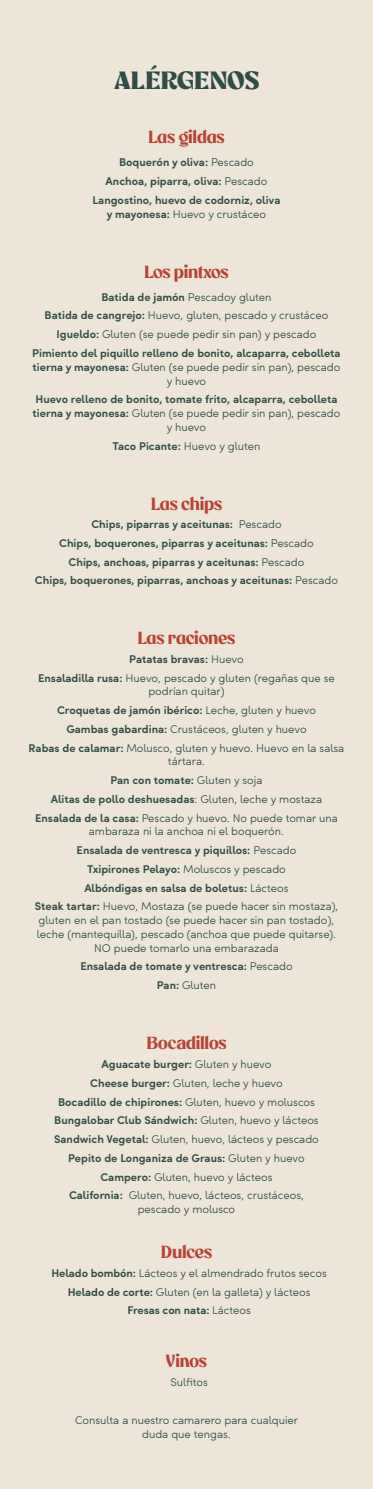
<style>
.page{position:relative;width:373px;height:1489px;background:#fff}
.page>*{position:absolute;margin:0;border:0;box-sizing:border-box;transform-origin:0 0}
.t1{font:800 25px "Mr Banks";letter-spacing:-.01em;color:#2f4d45}
.t2{font:700 17.5px "Mr Banks";letter-spacing:-.02em;color:#b84233}
.t3{font:300 11.25px/18.8px "Sofia Pro";color:#2f4d45;text-align:center}
.t4{font:600 11.25px/18.8px "Sofia Pro";color:#2f4d45;text-align:center}
.s1{font-weight:300}
.s2{font-weight:600}
</style>
<div class="page">
<div style="left:0;top:0;width:372px;height:1488px;background:#eee5d9"></div>
<h1 class="t1" style="left:113px;top:64px;width:147px">ALÉRGENOS</h1>
<h2 class="t2" style="left:148px;top:126px;width:78px">Las gildas</h2>
<p class="t4" style="left:92px;top:152px;width:189px">Boquerón y oliva: <span class="s1">Pescado<br></span>Anchoa, piparra, oliva: <span class="s1">Pescado<br></span>Langostino, huevo de codorniz, oliva</p>
<p class="t3" style="left:107px;top:203px;width:160px"><span class="s2">y mayonesa:</span> Huevo y crustáceo</p>
<h2 class="t2" style="left:144px;top:260px;width:86px">Los pintxos</h2>
<p class="t4" style="left:32px;top:286px;width:309px">Batida de jamón <span class="s1">Pescadoy gluten<br></span>Batida de cangrejo: <span class="s1">Huevo, gluten, pescado y crustáceo </span>Igueldo: <span class="s1">Gluten (se puede pedir sin pan) y pescado<br></span>Pimiento del piquillo relleno de bonito, alcaparra, cebolleta</p>
<p class="t3" style="left:33px;top:359px;width:308px;line-height:13.8px"><span class="s2">tierna y mayonesa:</span> Gluten (se puede pedir sin pan), pescado y huevo</p>
<p class="t4" style="left:33px;top:391px;width:308px;line-height:13.8px">Huevo relleno de bonito, tomate frito, alcaparra, cebolleta tierna y mayonesa: <span class="s1">Gluten (se puede pedir sin pan), pescado y huevo</span></p>
<p class="t4" style="left:112px;top:435px;width:149px">Taco Picante: <span class="s1">Huevo y gluten</span></p>
<h2 class="t2" style="left:150px;top:492px;width:73px">Las chips</h2>
<p class="t4" style="left:35px;top:514px;width:304px">Chips, piparras y aceitunas: <span class="s1">Pescado<br></span>Chips, boquerones, piparras y aceitunas: <span class="s1">Pescado<br></span>Chips, anchoas, piparras y aceitunas: <span class="s1">Pescado<br></span>Chips, boquerones, piparras, anchoas y aceitunas: <span class="s1">Pescado</span></p>
<h2 class="t2" style="left:137px;top:626px;width:99px">Las raciones</h2>
<p class="t3" style="left:38px;top:648px;width:297px"><span class="s2">Patatas bravas:</span> Huevo<br><span class="s2">Ensaladilla rusa:</span> Huevo, pescado y gluten (regañas que se</p>
<p class="t3" style="left:29px;top:681px;width:316px">podrían quitar)<br><span class="s2">Croquetas de jamón ibérico:</span> Leche, gluten y huevo<br><span class="s2">Gambas gabardina:</span> Crustáceos, gluten y huevo<br><span class="s2">Rabas de calamar:</span> Molusco, gluten y huevo. Huevo en la salsa</p>
<p class="t3" style="left:35px;top:751px;width:303px">tártara.<br><span class="s2">Pan con tomate:</span> Gluten y soja<br><span class="s2">Alitas de pollo deshuesadas</span>: Gluten, leche y mostaza <span class="s2">Ensalada de la casa:</span> Pescado y huevo. No puede tomar una</p>
<p class="t3" style="left:35px;top:821px;width:304px">ambaraza ni la anchoa ni el boquerón.<br><span class="s2">Ensalada de ventresca y piquillos:</span> Pescado<br><span class="s2">Txipirones Pelayo:</span> Moluscos y pescado<br><span class="s2">Albóndigas en salsa de boletus:</span> Lácteos<br><span class="s2">Steak tartar:</span> Huevo, Mostaza (se puede hacer sin mostaza),</p>
<p class="t3" style="left:37px;top:912px;width:300px;line-height:13.8px">gluten en el pan tostado (se puede hacer sin pan tostado), leche (mantequilla), pescado (anchoa que puede quitarse).<br>NO puede tomarlo una embarazada</p>
<p class="t4" style="left:80px;top:956px;width:213px">Ensalada de tomate y ventresca: <span class="s1">Pescado<br></span>Pan: <span class="s1">Gluten</span></p>
<h2 class="t2" style="left:146px;top:1031px;width:81px">Bocadillos</h2>
<p class="t3" style="left:54px;top:1053px;width:266px"><span class="s2">Aguacate burger:</span> Gluten y huevo<br><span class="s2">Cheese burger:</span> Gluten, leche y huevo<br><span class="s2">Bocadillo de chipirones:</span> Gluten, huevo y moluscos <span class="s2">Bungalobar Club Sándwich:</span> Gluten, huevo y lácteos <span class="s2">Sandwich Vegetal:</span> Gluten, huevo, lácteos y pescado <span class="s2">Pepito de Longaniza de Graus:</span> Gluten y huevo <span class="s2">Campero:</span> Gluten, huevo y lácteos<br><span class="s2">California:</span> Gluten, huevo, lácteos, crustáceos,</p>
<p class="t3" style="left:137px;top:1198px;width:99px">pescado y molusco</p>
<h2 class="t2" style="left:160px;top:1240px;width:53px">Dulces</h2>
<p class="t3" style="left:51px;top:1262px;width:276px"><span class="s2">Helado bombón:</span> Lácteos y el almendrado frutos secos<br><span class="s2">Helado de corte:</span> Gluten (en la galleta) y lácteos<br><span class="s2">Fresas con nata:</span> Lácteos</p>
<h2 class="t2" style="left:166px;top:1349px;width:42px">Vinos</h2>
<p class="t3" style="left:170px;top:1371px;width:39px">Sulfitos</p>
<p class="t3" style="left:75px;top:1412px;width:224px;line-height:13.8px">Consulta a nuestro camarero para cualquier duda que tengas.</p>
</div>
